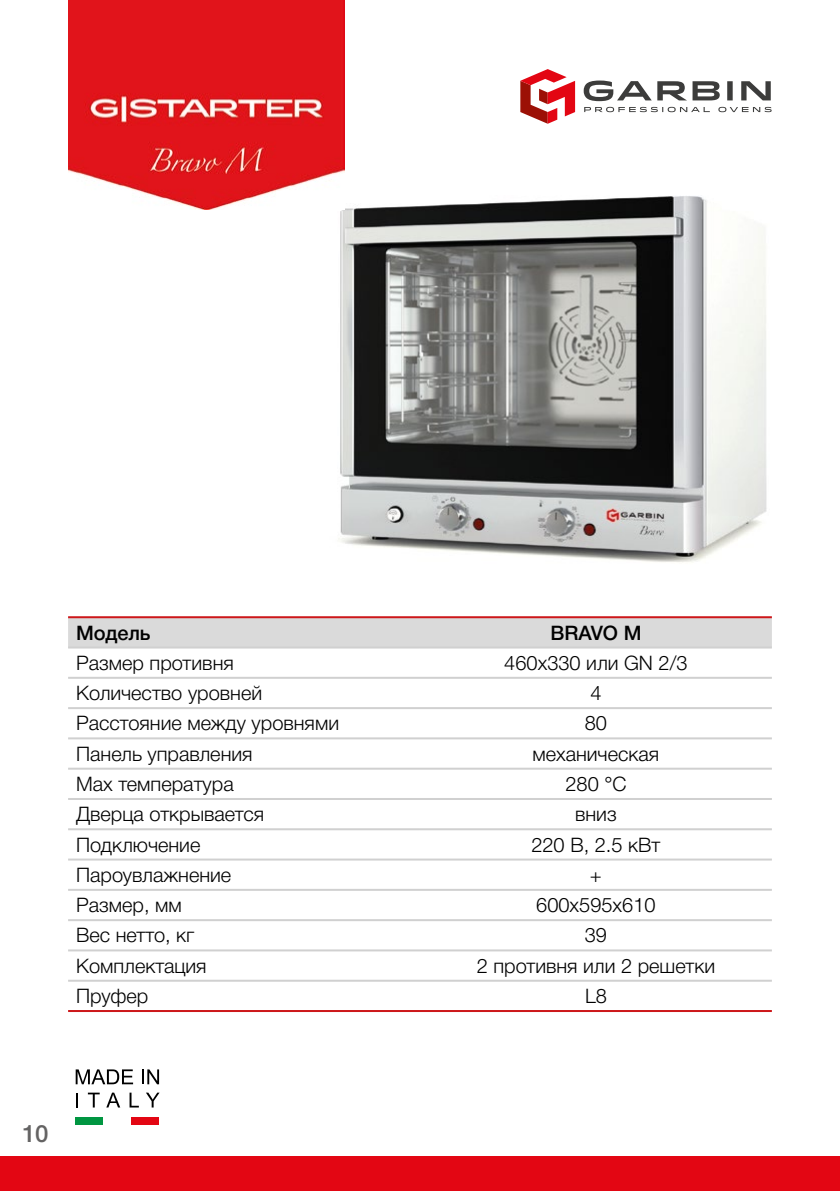
<style>
.page{position:relative;width:840px;height:1191px;background:#fff}
.page>*{position:absolute;margin:0;border:0;box-sizing:border-box;transform-origin:0 0}
.t1{font:500 24px "Helvetica Neue Cyr";color:#646363}
.t2{font:300 20px "Helvetica Neue Cyr";color:#000}
.t3{font:500 20px "Helvetica Neue Cyr";color:#000}
</style>
<div class="page">
<svg style="left:520px;top:69px;width:54px;height:55px"></svg>
<svg style="left:583px;top:81px;width:187px;height:20px"></svg>
<svg style="left:584px;top:107px;width:125px;height:5px"></svg>
<svg style="left:718px;top:107px;width:53px;height:5px"></svg>
<div style="left:0;top:1157px;width:839px;height:34px;background:#e30613"></div>
<svg style="left:76px;top:1069px;width:57px;height:15px"></svg>
<svg style="left:142px;top:1069px;width:17px;height:15px"></svg>
<svg style="left:76px;top:1093px;width:2px;height:14px"></svg>
<svg style="left:88px;top:1092px;width:12px;height:15px"></svg>
<svg style="left:106px;top:1092px;width:14px;height:15px"></svg>
<svg style="left:129px;top:1092px;width:10px;height:15px"></svg>
<svg style="left:146px;top:1092px;width:13px;height:15px"></svg>
<div style="left:75px;top:1116px;width:28px;height:8px;background:#009641"></div>
<div style="left:131px;top:1116px;width:28px;height:8px;background:#e30613"></div>
<img style="left:338px;top:196px;width:429px;height:366px">
<div style="left:68px;top:618px;width:703px;height:28px;background:#dadada"></div>
<hr style="left:68px;top:616px;width:352px;height:2px;background:#cd171a">
<hr style="left:420px;top:616px;width:351px;height:2px;background:#cd171a">
<hr style="left:68px;top:1010px;width:352px;height:2px;background:#cd171a">
<hr style="left:420px;top:1010px;width:351px;height:2px;background:#cd171a">
<hr style="left:68px;top:646px;width:352px;height:2px;background:#d0d0d0">
<hr style="left:420px;top:646px;width:351px;height:2px;background:#d0d0d0">
<hr style="left:68px;top:677px;width:352px;height:2px;background:#d0d0d0">
<hr style="left:420px;top:677px;width:351px;height:2px;background:#d0d0d0">
<hr style="left:68px;top:707px;width:352px;height:2px;background:#d0d0d0">
<hr style="left:420px;top:707px;width:351px;height:2px;background:#d0d0d0">
<hr style="left:68px;top:737px;width:352px;height:2px;background:#d0d0d0">
<hr style="left:420px;top:737px;width:351px;height:2px;background:#d0d0d0">
<hr style="left:68px;top:767px;width:352px;height:2px;background:#d0d0d0">
<hr style="left:420px;top:767px;width:351px;height:2px;background:#d0d0d0">
<hr style="left:68px;top:798px;width:352px;height:2px;background:#d0d0d0">
<hr style="left:420px;top:798px;width:351px;height:2px;background:#d0d0d0">
<hr style="left:68px;top:828px;width:352px;height:2px;background:#d0d0d0">
<hr style="left:420px;top:828px;width:351px;height:2px;background:#d0d0d0">
<hr style="left:68px;top:858px;width:352px;height:2px;background:#d0d0d0">
<hr style="left:420px;top:858px;width:351px;height:2px;background:#d0d0d0">
<hr style="left:68px;top:889px;width:352px;height:2px;background:#d0d0d0">
<hr style="left:420px;top:889px;width:351px;height:2px;background:#d0d0d0">
<hr style="left:68px;top:919px;width:352px;height:2px;background:#d0d0d0">
<hr style="left:420px;top:919px;width:351px;height:2px;background:#d0d0d0">
<hr style="left:68px;top:949px;width:352px;height:2px;background:#d0d0d0">
<hr style="left:420px;top:949px;width:351px;height:2px;background:#d0d0d0">
<hr style="left:68px;top:979px;width:352px;height:2px;background:#d0d0d0">
<hr style="left:420px;top:979px;width:351px;height:2px;background:#d0d0d0">
<img style="left:68px;top:0;width:277px;height:210px">
<p class="t3" style="left:76px;top:621px;width:76px">Модель</p>
<p class="t3" style="left:550px;top:621px;width:93px">BRAVO M</p>
<p class="t2" style="left:76px;top:652px;width:159px">Размер противня</p>
<p class="t2" style="left:504px;top:652px;width:185px">460х330 или GN 2/3</p>
<p class="t2" style="left:76px;top:682px;width:187px">Количество уровней</p>
<p class="t2" style="left:590px;top:682px;width:13px">4</p>
<p class="t2" style="left:76px;top:712px;width:264px">Расстояние между уровнями</p>
<p class="t2" style="left:584px;top:712px;width:24px">80</p>
<p class="t2" style="left:76px;top:742px;width:178px">Панель управления</p>
<p class="t2" style="left:532px;top:742px;width:128px">механическая</p>
<p class="t2" style="left:76px;top:773px;width:159px">Max температура</p>
<p class="t2" style="left:565px;top:773px;width:62px">280 °С</p>
<p class="t2" style="left:76px;top:803px;width:189px">Дверца открывается</p>
<p class="t2" style="left:574px;top:803px;width:43px">вниз</p>
<p class="t2" style="left:76px;top:833px;width:126px">Подключение</p>
<p class="t2" style="left:531px;top:833px;width:130px">220 В, 2.5 кВт</p>
<p class="t2" style="left:76px;top:863px;width:157px">Пароувлажнение</p>
<p class="t2" style="left:589px;top:863px;width:13px">+</p>
<p class="t2" style="left:76px;top:894px;width:107px">Размер, мм</p>
<p class="t2" style="left:536px;top:894px;width:121px">600х595х610</p>
<p class="t2" style="left:76px;top:924px;width:120px">Вес нетто, кг</p>
<p class="t2" style="left:584px;top:924px;width:24px">39</p>
<p class="t2" style="left:76px;top:954px;width:132px">Комплектация</p>
<p class="t2" style="left:476px;top:954px;width:240px">2 противня или 2 решетки</p>
<p class="t2" style="left:76px;top:985px;width:74px">Пруфер</p>
<p class="t2" style="left:584px;top:985px;width:23px">L8</p>
<p class="t1" style="left:22px;top:1119px;width:28px">10</p>
</div>
